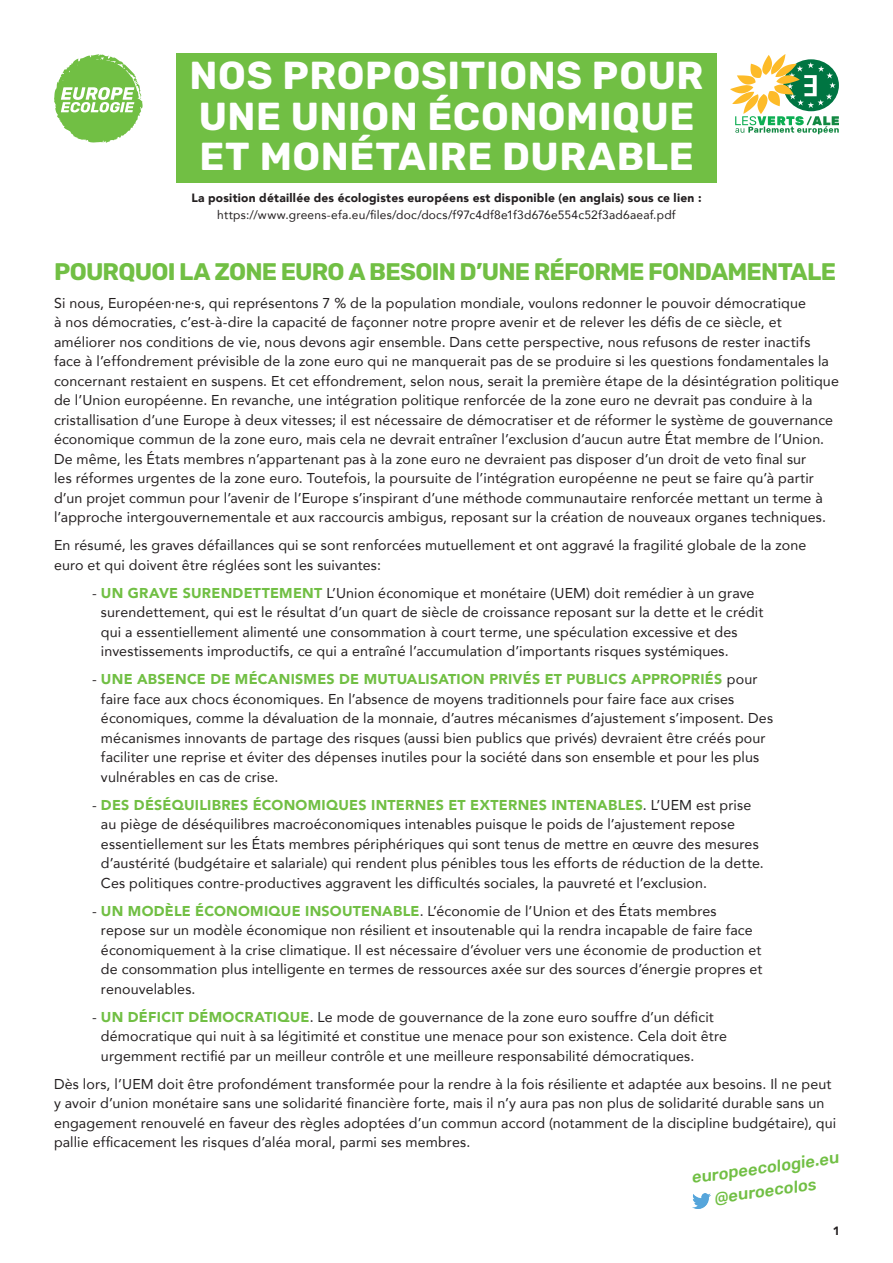
<style>
.page{position:relative;width:893px;height:1263px;background:#fff}
.page>*{position:absolute;margin:0;border:0;box-sizing:border-box;transform-origin:0 0}
.t1{font:700 39px "Rubik";letter-spacing:.015em;color:#fff}
.t2{font:700 24px "Rubik";letter-spacing:-.035em;color:#71bf44}
.t3{font:500 16.65px "Rubik";color:#71bf44}
.t4{font:14.25px/19.5px "Avenir";letter-spacing:.01em;color:#231f20}
.t5{font:900 12px/16.5px "Avenir";letter-spacing:.02em;color:#231f20;text-align:center}
.s1{font-weight:400}
.s2{font-weight:900;color:#71bf44}
</style>
<div class="page">
<div style="left:176px;top:53px;width:540px;height:130px;background:#71bf44"></div>
<svg style="left:54px;top:54px;width:89px;height:89px"></svg>
<svg style="left:730px;top:54px;width:109px;height:80px"></svg>
<img style="left:692px;top:1194px;width:19px;height:15px">
<p class="t1" style="left:190px;top:53px;width:515px">NOS PROPOSITIONS POUR</p>
<p class="t1" style="left:199px;top:94px;width:497px">UNE UNION ÉCONOMIQUE</p>
<p class="t1" style="left:199px;top:134px;width:496px">ET MONÉTAIRE DURABLE</p>
<p class="t5" style="left:191px;top:190px;width:512px">La position détaillée des écologistes européens est disponible (en anglais) sous ce lien : <span class="s1">https://www.greens-efa.eu/files/doc/docs/f97c4df8e1f3d676e554c52f3ad6aeaf.pdf</span></p>
<p class="t2" style="left:54px;top:257px;width:784px">POURQUOI LA ZONE EURO A BESOIN D’UNE RÉFORME FONDAMENTALE</p>
<p class="t4" style="left:54px;top:293px;width:786px">Si nous, Européen·ne·s, qui représentons 7 % de la population mondiale, voulons redonner le pouvoir démocratique<br>à nos démocraties, c’est-à-dire la capacité de façonner notre propre avenir et de relever les défis de ce siècle, et améliorer nos conditions de vie, nous devons agir ensemble. Dans cette perspective, nous refusons de rester inactifs face à l’effondrement prévisible de la zone euro qui ne manquerait pas de se produire si les questions fondamentales la concernant restaient en suspens. Et cet effondrement, selon nous, serait la première étape de la désintégration politique de l’Union européenne. En revanche, une intégration politique renforcée de la zone euro ne devrait pas conduire à la cristallisation d’une Europe à deux vitesses; il est nécessaire de démocratiser et de réformer le système de gouvernance économique commun de la zone euro, mais cela ne devrait entraîner l’exclusion d’aucun autre État membre de l’Union.<br>De même, les États membres n’appartenant pas à la zone euro ne devraient pas disposer d’un droit de veto final sur<br>les réformes urgentes de la zone euro. Toutefois, la poursuite de l’intégration européenne ne peut se faire qu’à partir d’un projet commun pour l’avenir de l’Europe s’inspirant d’une méthode communautaire renforcée mettant un terme à l’approche intergouvernementale et aux raccourcis ambigus, reposant sur la création de nouveaux organes techniques.</p>
<p class="t4" style="left:54px;top:535px;width:754px">En résumé, les graves défaillances qui se sont renforcées mutuellement et ont aggravé la fragilité globale de la zone euro et qui doivent être réglées sont les suivantes:</p>
<p class="t4" style="left:101px;top:583px;width:664px;text-indent:-9px">- <span class="s2">UN GRAVE SURENDETTEMENT</span> L’Union économique et monétaire (UEM) doit remédier à un grave surendettement, qui est le résultat d’un quart de siècle de croissance reposant sur la dette et le crédit qui a essentiellement alimenté une consommation à court terme, une spéculation excessive et des investissements improductifs, ce qui a entraîné l’accumulation d’importants risques systémiques.</p>
<p class="t4" style="left:101px;top:669px;width:674px;text-indent:-9px">- <span class="s2">UNE ABSENCE DE MÉCANISMES DE MUTUALISATION PRIVÉS ET PUBLICS APPROPRIÉS</span> pour faire face aux chocs économiques. En l’absence de moyens traditionnels pour faire face aux crises économiques, comme la dévaluation de la monnaie, d’autres mécanismes d’ajustement s’imposent. Des mécanismes innovants de partage des risques (aussi bien publics que privés) devraient être créés pour faciliter une reprise et éviter des dépenses inutiles pour la société dans son ensemble et pour les plus vulnérables en cas de crise.</p>
<p class="t4" style="left:101px;top:795px;width:664px;text-indent:-9px">- <span class="s2">DES DÉSÉQUILIBRES ÉCONOMIQUES INTERNES ET EXTERNES INTENABLES</span>. L’UEM est prise au piège de déséquilibres macroéconomiques intenables puisque le poids de l’ajustement repose essentiellement sur les États membres périphériques qui sont tenus de mettre en œuvre des mesures d’austérité (budgétaire et salariale) qui rendent plus pénibles tous les efforts de réduction de la dette.<br>Ces politiques contre-productives aggravent les difficultés sociales, la pauvreté et l’exclusion.</p>
<p class="t4" style="left:101px;top:901px;width:663px;text-indent:-9px">- <span class="s2">UN MODÈLE ÉCONOMIQUE INSOUTENABLE</span>. L’économie de l’Union et des États membres repose sur un modèle économique non résilient et insoutenable qui la rendra incapable de faire face économiquement à la crise climatique. Il est nécessaire d’évoluer vers une économie de production et de consommation plus intelligente en termes de ressources axée sur des sources d’énergie propres et renouvelables.</p>
<p class="t4" style="left:101px;top:1007px;width:627px;text-indent:-9px">- <span class="s2">UN DÉFICIT DÉMOCRATIQUE</span>. Le mode de gouvernance de la zone euro souffre d’un déficit démocratique qui nuit à sa légitimité et constitue une menace pour son existence. Cela doit être urgemment rectifié par un meilleur contrôle et une meilleure responsabilité démocratiques.</p>
<p class="t4" style="left:54px;top:1074px;width:784px">Dès lors, l’UEM doit être profondément transformée pour la rendre à la fois résiliente et adaptée aux besoins. Il ne peut y avoir d’union monétaire sans une solidarité financière forte, mais il n’y aura pas non plus de solidarité durable sans un engagement renouvelé en faveur des règles adoptées d’un commun accord (notamment de la discipline budgétaire), qui pallie efficacement les risques d’aléa moral, parmi ses membres.</p>
<p class="t3" style="left:690px;top:1168px;width:150px;rotate:-8deg">europeecologie.eu</p>
<p class="t3" style="left:713px;top:1188px;width:104px;rotate:-8deg">@euroecolos</p>
<p class="t5" style="left:833px;top:1222px;width:9px">1</p>
</div>
